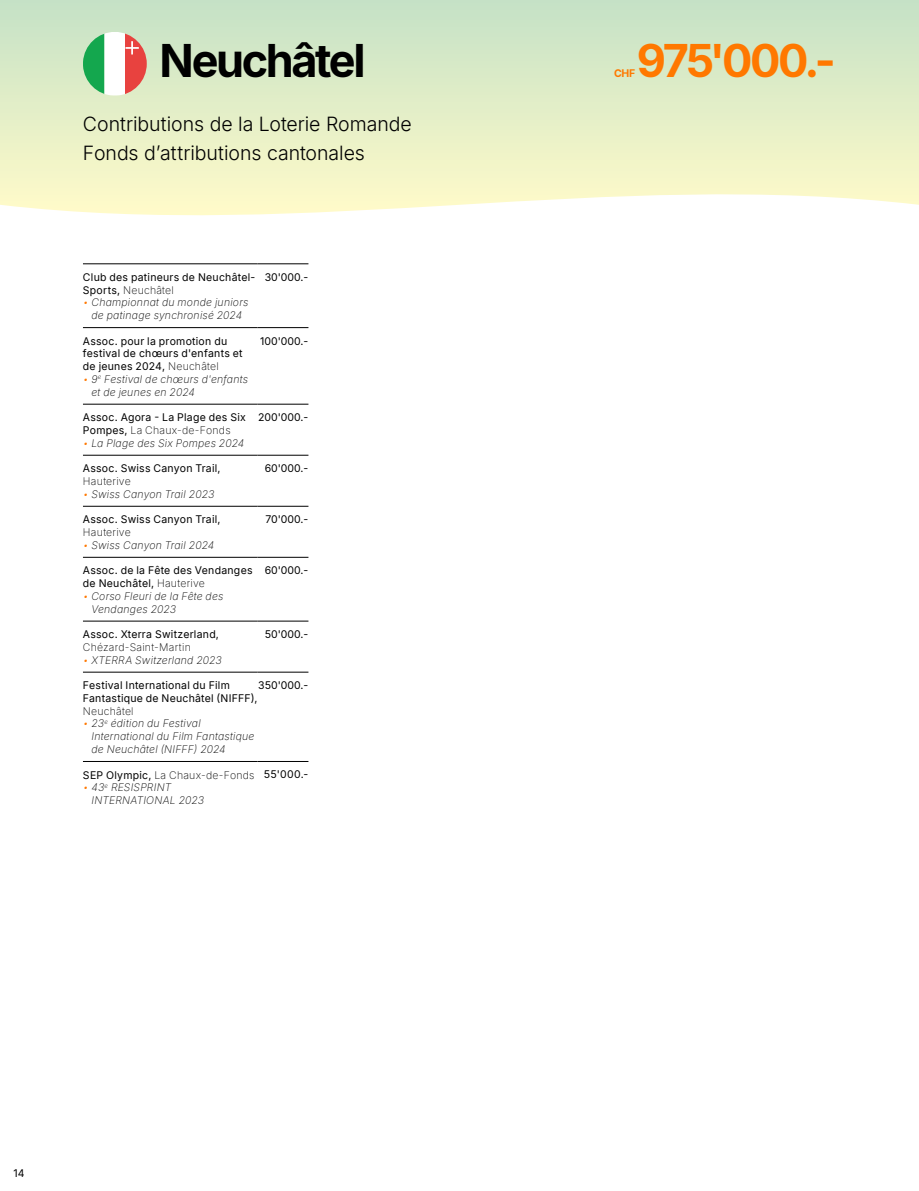
<style>
.page{position:relative;width:919px;height:1191px;background:#fff}
.page>*{position:absolute;margin:0;border:0;box-sizing:border-box;transform-origin:0 0}
.t1{font:700 45px "Inter";letter-spacing:-.055em;color:#000}
.t2{font:700 45px "Inter";letter-spacing:-.06em;color:#ff7800}
.t3{font:300 19.5px/28.7px "Inter";color:#000}
.t4{font:10.5px/12.8px "Inter";letter-spacing:.02em;color:#000}
.t5{font:italic 200 10.5px/12.8px "Inter";letter-spacing:.02em;color:#000}
.t6{font:200 10.5px "Inter";letter-spacing:.02em;color:#000}
.t7{font:700 10.5px "Inter";color:#ff7800}
.s1{font-weight:200}
.s2{color:#ff7800}
.s3{font-weight:400}
</style>
<div class="page">
<hr style="left:83px;top:621px;width:174px;height:1px;background:#000">
<hr style="left:257px;top:621px;width:51px;height:1px;background:#000">
<hr style="left:83px;top:672px;width:174px;height:1px;background:#000">
<hr style="left:257px;top:672px;width:51px;height:1px;background:#000">
<hr style="left:83px;top:263px;width:174px;height:1px;background:#000">
<hr style="left:257px;top:263px;width:51px;height:1px;background:#000">
<hr style="left:83px;top:761px;width:174px;height:1px;background:#000">
<hr style="left:257px;top:761px;width:51px;height:1px;background:#000">
<hr style="left:83px;top:327px;width:174px;height:1px;background:#000">
<hr style="left:257px;top:327px;width:51px;height:1px;background:#000">
<hr style="left:83px;top:404px;width:174px;height:1px;background:#000">
<hr style="left:257px;top:404px;width:51px;height:1px;background:#000">
<hr style="left:83px;top:455px;width:174px;height:1px;background:#000">
<hr style="left:257px;top:455px;width:51px;height:1px;background:#000">
<hr style="left:83px;top:506px;width:174px;height:1px;background:#000">
<hr style="left:257px;top:506px;width:51px;height:1px;background:#000">
<hr style="left:83px;top:557px;width:174px;height:1px;background:#000">
<hr style="left:257px;top:557px;width:51px;height:1px;background:#000">
<svg style="left:0;top:0;width:918px;height:216px;background:#e2eeca"></svg>
<svg style="left:139px;top:32px;width:8px;height:64px"></svg>
<svg style="left:83px;top:32px;width:56px;height:64px"></svg>
<h1 class="t1" style="left:159px;top:26px;width:207px">Neuchâtel</h1>
<h2 class="t3" style="left:83px;top:109px;width:330px">Contributions de la Loterie Romande<br>Fonds d’attributions cantonales</h2>
<p class="t4" style="left:83px;top:270px;width:174px">Club des patineurs de Neuchâtel-<br>Sports, <span class="s1">Neuchâtel</span></p>
<p class="t5" style="left:83px;top:296px;width:167px;text-align:center"><span class="s2">•</span> Championnat du monde juniors de patinage synchronisé 2024</p>
<p class="t4" style="left:265px;top:270px;width:45px">30'000.-</p>
<p class="t4" style="left:83px;top:334px;width:161px">Assoc. pour la promotion du festival de chœurs d'enfants et de jeunes 2024, <span class="s1">Neuchâtel</span></p>
<p class="t5" style="left:91px;top:372px;width:158px;text-indent:-9px"><span class="s2">•</span> 9<sup>e</sup> Festival de chœurs d'enfants et de jeunes en 2024</p>
<p class="t4" style="left:260px;top:334px;width:50px">100'000.-</p>
<p class="t4" style="left:83px;top:411px;width:164px">Assoc. Agora - La Plage des Six<br>Pompes, <span class="s1">La Chaux-de-Fonds</span></p>
<p class="t5" style="left:83px;top:436px;width:163px"><span class="s2">•</span> La Plage des Six Pompes 2024</p>
<p class="t4" style="left:258px;top:411px;width:52px">200'000.-</p>
<p class="t4" style="left:83px;top:462px;width:139px">Assoc. Swiss Canyon Trail,</p>
<p class="t6" style="left:83px;top:473px;width:49px">Hauterive</p>
<p class="t5" style="left:83px;top:487px;width:133px"><span class="s2">•</span> Swiss Canyon Trail 2023</p>
<p class="t4" style="left:265px;top:462px;width:45px">60'000.-</p>
<p class="t4" style="left:83px;top:513px;width:139px">Assoc. Swiss Canyon Trail,</p>
<p class="t6" style="left:83px;top:524px;width:49px">Hauterive</p>
<p class="t5" style="left:83px;top:538px;width:133px"><span class="s2">•</span> Swiss Canyon Trail 2024</p>
<p class="t4" style="left:265px;top:513px;width:45px">70'000.-</p>
<p class="t4" style="left:83px;top:564px;width:171px">Assoc. de la Fête des Vendanges de Neuchâtel, <span class="s1">Hauterive</span></p>
<p class="t5" style="left:91px;top:589px;width:133px;text-indent:-9px"><span class="s2">•</span> Corso Fleuri de la Fête des<br>Vendanges 2023</p>
<p class="t4" style="left:83px;top:627px;width:137px">Assoc. Xterra Switzerland,</p>
<p class="t6" style="left:83px;top:639px;width:109px">Chézard-Saint-Martin</p>
<p class="t5" style="left:83px;top:653px;width:140px"><span class="s2">•</span> XTERRA Switzerland 2023</p>
<p class="t4" style="left:265px;top:564px;width:45px">60'000.-</p>
<p class="t4" style="left:265px;top:627px;width:45px">50'000.-</p>
<p class="t4" style="left:83px;top:678px;width:176px">Festival International du Film<br>Fantastique de Neuchâtel (NIFFF),</p>
<p class="t6" style="left:83px;top:703px;width:52px">Neuchâtel</p>
<p class="t5" style="left:91px;top:717px;width:164px;text-indent:-9px"><span class="s2">•</span> 23<sup>e</sup> édition du Festival<br>International du Film Fantastique de Neuchâtel (NIFFF) 2024</p>
<p class="t4" style="left:258px;top:678px;width:52px">350'000.-</p>
<p class="t6" style="left:83px;top:767px;width:173px"><span class="s3">SEP Olympic,</span> La Chaux-de-Fonds</p>
<p class="t5" style="left:91px;top:780px;width:114px;text-indent:-9px"><span class="s2">•</span> 43<sup>e</sup> RESISPRINT<br>INTERNATIONAL 2023</p>
<p class="t4" style="left:264px;top:768px;width:46px">55'000.-</p>
<p class="t4" style="left:14px;top:1166px;width:13px">14</p>
<h1 class="t2" style="left:636px;top:26px;width:201px">975'000.-</h1>
<p class="t7" style="left:614px;top:65px;width:23px">CHF</p>
</div>
